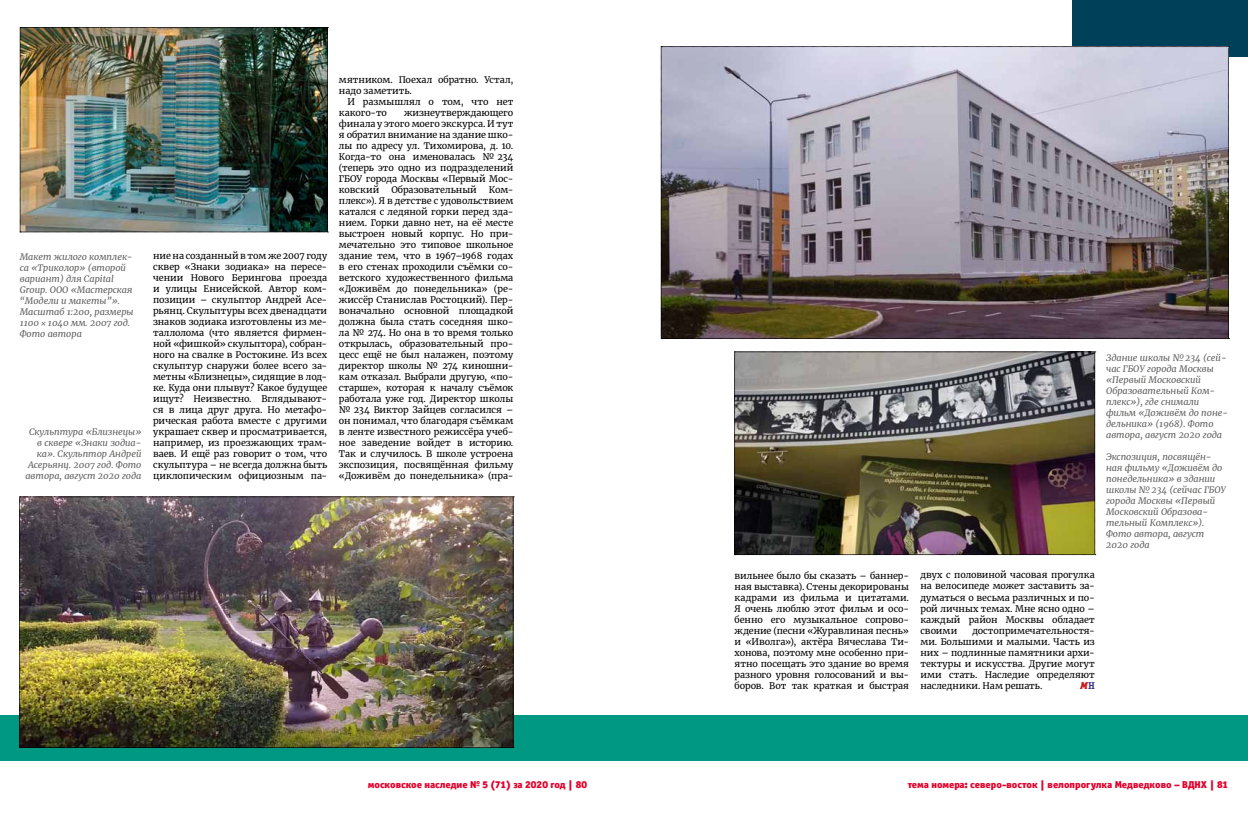
<style>
.page{position:relative;width:1248px;height:823px;background:#fff}
.page>*{position:absolute;margin:0;border:0;box-sizing:border-box;transform-origin:0 0}
.t1{font:10px "Officina Sans Black C";color:#e4022d}
.t2{font:italic 10px "Officina Serif Black C";color:#c51a1b}
.t3{font:9px/11px "Merriweather";letter-spacing:-.005em;color:#000;text-align:justify}
.t4{font:italic 9px/11px "Merriweather";color:#636362}
.s1{font-family:"Officina Serif Bold C";font-style:normal;color:#363987}
</style>
<div class="page">
<div style="left:1071px;top:0;width:176px;height:57px;background:#004159"></div>
<div style="left:0;top:714px;width:1247px;height:46px;background:#009882"></div>
<img style="left:20px;top:27px;width:308px;height:205px">
<img style="left:19px;top:496px;width:495px;height:251px">
<img style="left:660px;top:46px;width:569px;height:293px">
<img style="left:734px;top:351px;width:361px;height:204px">
<p class="t4" style="left:20px;top:251px;width:115px">Макет жилого комплек&shy;са «Триколор» (второй вариант) для Capital<br>Group. ООО «Мастерская “Модели и макеты”».<br>Масштаб 1:200, размеры<br>1100 × 1040 мм. 2007 год.<br>Фото автора</p>
<p class="t4" style="left:25px;top:425px;width:117px;text-align:right">Скульптура «Близнецы» в сквере «Знаки зодиа&shy;ка». Скульптор Андрей<br>Асерьянц. 2007 год. Фото автора, август 2020 года</p>
<p class="t3" style="left:153px;top:250px;width:176px">ние на созданный в том же 2007 году сквер «Знаки зодиака» на пересе&shy;чении Нового Берингова проезда и улицы Енисейской. Автор ком&shy;позиции – скульптор Андрей Асе&shy;рьянц. Скульптуры всех двенадцати знаков зодиака изготовлены из ме&shy;таллолома (что является фирмен&shy;ной «фишкой» скульптора), собран&shy;ного на свалке в Ростокине. Из всех скульптур снаружи более всего за&shy;метны «Близнецы», сидящие в лод&shy;ке. Куда они плывут? Какое будущее ищут? Неизвестно. Вглядывают&shy;ся в лица друг друга. Но метафо&shy;рическая работа вместе с другими украшает сквер и просматривается, например, из проезжающих трам&shy;ваев. И ещё раз говорит о том, что скульптура – не всегда должна быть циклопическим официозным па-</p>
<p class="t3" style="left:339px;top:74px;width:176px">мятником. Поехал обратно. Устал, надо заметить.</p>
<p class="t3" style="left:339px;top:96px;width:176px;text-indent:9px">И размышлял о том, что нет какого-то</p>
<p class="t3" style="left:339px;top:107px;width:176px;text-align:left;text-indent:65px">жизнеутверждающего финала у этого моего экскурса. И тут я обратил внимание на здание шко&shy;лы по адресу ул. Тихомирова, д. 10.<br>Когда-то она именовалась № 234 (теперь это одно из подразделений<br>ГБОУ города Москвы «Первый Мос&shy;ковский</p>
<p class="t3" style="left:391px;top:184px;width:87px">Образовательный</p>
<p class="t3" style="left:339px;top:184px;width:176px;text-indent:150px">Ком&shy;плекс»). Я в детстве с удовольствием катался с ледяной горки перед зда&shy;нием. Горки давно нет, на её месте выстроен новый корпус. Но при&shy;мечательно это типовое школьное здание тем, что в 1967–1968 годах в его стенах проходили съёмки со&shy;ветского художественного фильма «Доживём до понедельника» (ре&shy;жиссёр Станислав Ростоцкий). Пер&shy;воначально основной площадкой должна была стать соседняя шко&shy;ла № 274. Но она в то время только открылась, образовательный про&shy;цесс ещё не был налажен, поэтому директор школы № 274 киношни&shy;кам отказал. Выбрали другую, «по&shy;старше», которая к началу съёмок работала уже год. Директор школы № 234 Виктор Зайцев согласился – он понимал, что благодаря съёмкам в ленте известного режиссёра учеб&shy;ное заведение войдет в историю.<br>Так и случилось. В школе устроена экспозиция, посвящённая фильму «Доживём до понедельника» (пра-</p>
<p class="t3" style="left:734px;top:569px;width:176px">вильнее было бы сказать – баннер&shy;ная выставка). Стены декорированы кадрами из фильма и цитатами.<br>Я очень люблю этот фильм и осо&shy;бенно его музыкальное сопрово&shy;ждение (песни «Журавлиная песнь» и «Иволга»), актёра Вячеслава Ти&shy;хонова, поэтому мне особенно при&shy;ятно посещать это здание во время разного уровня голосований и вы&shy;боров. Вот так краткая и быстрая</p>
<p class="t3" style="left:920px;top:569px;width:176px">двух с половиной часовая прогулка на велосипеде может заставить за&shy;думаться о весьма различных и по&shy;рой личных темах. Мне ясно одно – каждый район Москвы обладает своими</p>
<p class="t3" style="left:920px;top:624px;width:176px;text-indent:52px">достопримечательностя&shy;ми. Большими и малыми. Часть из них – подлинные памятники архи&shy;тектуры и искусства. Другие могут ими стать. Наследие определяют наследники. Нам решать.</p>
<p class="t2" style="left:1080px;top:679px;width:16px">М<span class="s1">Н</span></p>
<p class="t4" style="left:1106px;top:351px;width:123px">Здание школы № 234 (сей&shy;час ГБОУ города Москвы «Первый Московский<br>Образовательный Ком&shy;плекс»), где снимали фильм «Доживём до поне&shy;дельника» (1968). Фото автора, август 2020 года</p>
<p class="t4" style="left:1106px;top:450px;width:121px">Экспозиция, посвящён&shy;ная фильму «Доживём до понедельника» в здании школы № 234 (сейчас ГБОУ города Москвы «Первый<br>Московский Образова&shy;тельный Комплекс»).<br>Фото автора, август<br>2020 года</p>
<p class="t1" style="left:368px;top:778px;width:221px">московское наследие № 5 (71) за 2020 год | 80</p>
<p class="t1" style="left:907px;top:778px;width:322px">тема номера: северо-восток | велопрогулка Медведково – ВДНХ | 81</p>
</div>
